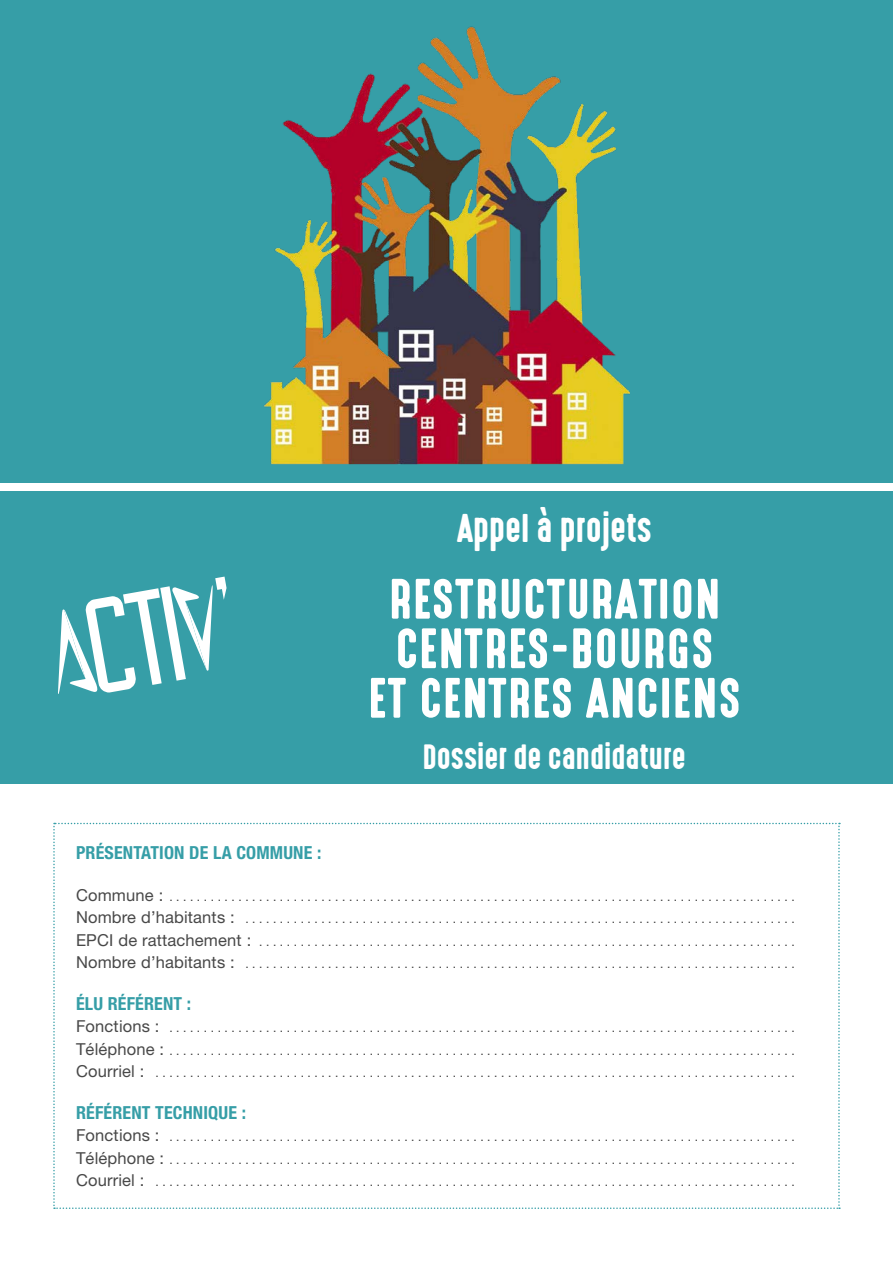
<style>
.page{position:relative;width:893px;height:1263px;background:#fff}
.page>*{position:absolute;margin:0;border:0;box-sizing:border-box;transform-origin:0 0}
.t1{font:51px/49.5px "High Voltage";letter-spacing:.03em;color:#fff;text-align:center}
.t2{font:36px "High Voltage";color:#fff}
.t3{font:31.5px "High Voltage";color:#fff}
.t4{font:700 condensed 18px "Helvetica Neue";letter-spacing:.01em;color:#369ea7}
.t5{font:12px/22.5px "Helvetica Neue";color:#484848;text-align:justify}
.s1{font-size:16.5px}
</style>
<div class="page">
<div style="left:0;top:491px;width:893px;height:292px;background:#369ea7"></div>
<svg style="left:53px;top:823px;width:787px;height:386px"></svg>
<div style="left:0;top:0;width:893px;height:483px;background:#369ea7"></div>
<img style="left:264px;top:26px;width:366px;height:439px">
<svg style="left:58px;top:577px;width:169px;height:117px"></svg>
<h2 class="t2" style="left:457px;top:509px;width:196px">Appel à projets</h2>
<h1 class="t1" style="left:368px;top:576px;width:374px">RESTRUCTURATION<br>CENTRES-BOURGS<br>ET CENTRES ANCIENS</h1>
<h3 class="t3" style="left:423px;top:739px;width:264px">Dossier de candidature</h3>
<h3 class="t4" style="left:76px;top:842px;width:247px">PRÉSENTATION DE LA COMMUNE :</h3>
<p class="t5" style="left:76px;top:885px;width:720px"><span class="s1">Commune :</span> . . . . . . . . . . . . . . . . . . . . . . . . . . . . . . . . . . . . . . . . . . . . . . . . . . . . . . . . . . . . . . . . . . . . . . . . . . . . . . . . . . . . . . . . . . .<br><span class="s1">Nombre d’habitants :</span> . . . . . . . . . . . . . . . . . . . . . . . . . . . . . . . . . . . . . . . . . . . . . . . . . . . . . . . . . . . . . . . . . . . . . . . . . . . . . . . .<br><span class="s1">EPCI de rattachement :</span> . . . . . . . . . . . . . . . . . . . . . . . . . . . . . . . . . . . . . . . . . . . . . . . . . . . . . . . . . . . . . . . . . . . . . . . . . . . . . .<br><span class="s1">Nombre d’habitants :</span> . . . . . . . . . . . . . . . . . . . . . . . . . . . . . . . . . . . . . . . . . . . . . . . . . . . . . . . . . . . . . . . . . . . . . . . . . . . . . . . .</p>
<h3 class="t4" style="left:76px;top:992px;width:117px">ÉLU RÉFÉRENT :</h3>
<p class="t5" style="left:76px;top:1016px;width:720px"><span class="s1">Fonctions :</span> . . . . . . . . . . . . . . . . . . . . . . . . . . . . . . . . . . . . . . . . . . . . . . . . . . . . . . . . . . . . . . . . . . . . . . . . . . . . . . . . . . . . . . . . . . .<br><span class="s1">Téléphone :</span> . . . . . . . . . . . . . . . . . . . . . . . . . . . . . . . . . . . . . . . . . . . . . . . . . . . . . . . . . . . . . . . . . . . . . . . . . . . . . . . . . . . . . . . . . . .<br><span class="s1">Courriel :</span> . . . . . . . . . . . . . . . . . . . . . . . . . . . . . . . . . . . . . . . . . . . . . . . . . . . . . . . . . . . . . . . . . . . . . . . . . . . . . . . . . . . . . . . . . . . . .</p>
<h3 class="t4" style="left:76px;top:1101px;width:171px">RÉFÉRENT TECHNIQUE :</h3>
<p class="t5" style="left:76px;top:1125px;width:720px"><span class="s1">Fonctions :</span> . . . . . . . . . . . . . . . . . . . . . . . . . . . . . . . . . . . . . . . . . . . . . . . . . . . . . . . . . . . . . . . . . . . . . . . . . . . . . . . . . . . . . . . . . . .<br><span class="s1">Téléphone :</span> . . . . . . . . . . . . . . . . . . . . . . . . . . . . . . . . . . . . . . . . . . . . . . . . . . . . . . . . . . . . . . . . . . . . . . . . . . . . . . . . . . . . . . . . . . .<br><span class="s1">Courriel :</span> . . . . . . . . . . . . . . . . . . . . . . . . . . . . . . . . . . . . . . . . . . . . . . . . . . . . . . . . . . . . . . . . . . . . . . . . . . . . . . . . . . . . . . . . . . . . .</p>
</div>
